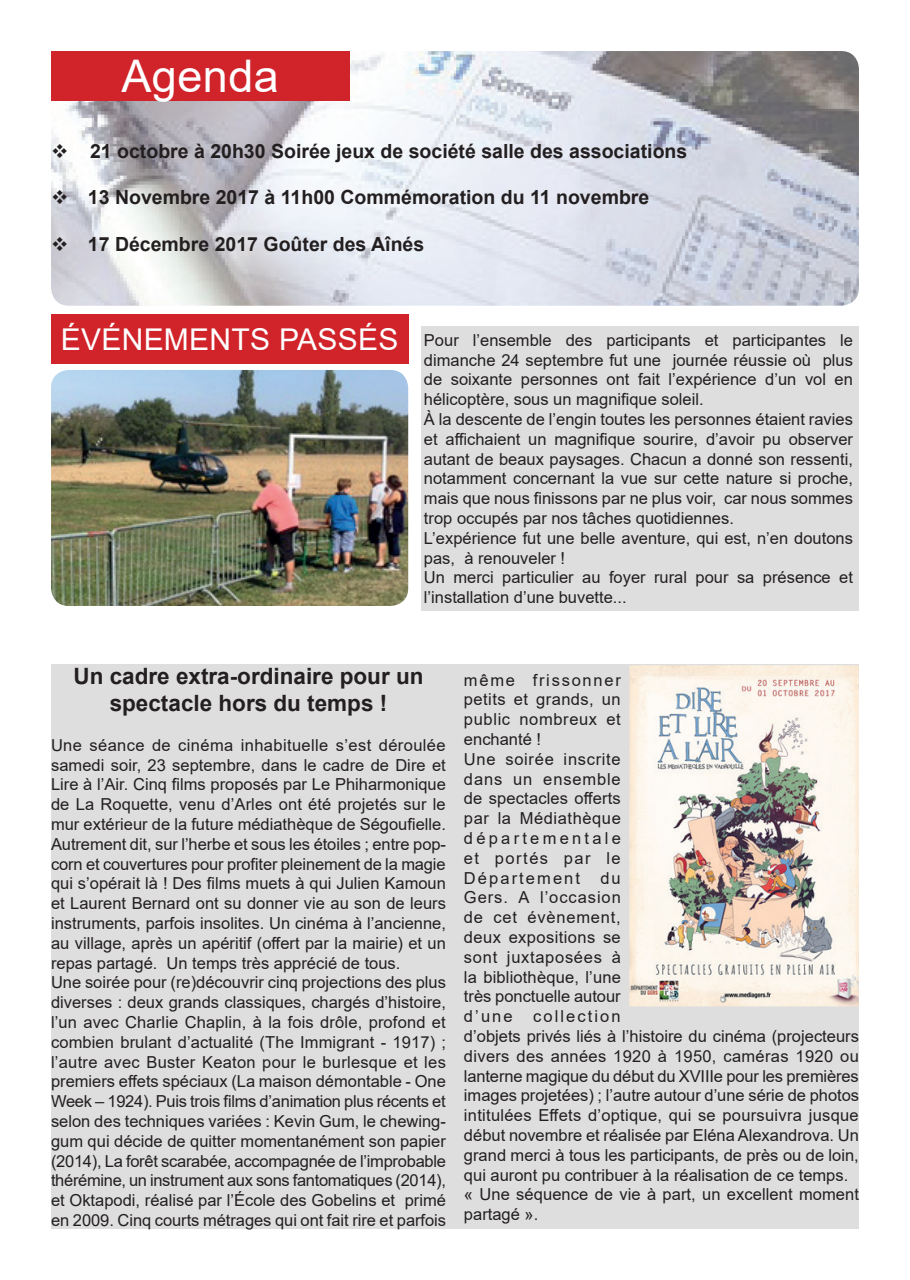
<style>
.page{position:relative;width:910px;height:1280px;background:#fff}
.page>*{position:absolute;margin:0;border:0;box-sizing:border-box;transform-origin:0 0}
.t1{font:45px "Arial";letter-spacing:.01em;color:#fff}
.t2{font:30px "Arial";letter-spacing:.01em;color:#fff}
.t3{font:700 22.5px/27px "Arial";color:#231f20;text-align:center}
.t4{font:700 19.5px "Arial";color:#231f20}
.t5{font:16.5px/19.8px "Arial";color:#231f20}
</style>
<div class="page">
<img style="left:51px;top:51px;width:808px;height:255px">
<div style="left:51px;top:315px;width:357px;height:49px;background:#d1232a"></div>
<div style="left:51px;top:51px;width:298px;height:49px;background:#d1232a"></div>
<img style="left:51px;top:370px;width:357px;height:236px">
<div style="left:421px;top:326px;width:438px;height:285px;background:#dededf"></div>
<div style="left:51px;top:665px;width:808px;height:564px;background:#dededf"></div>
<img style="left:629px;top:665px;width:230px;height:341px">
<h1 class="t1" style="left:122px;top:45px;width:159px">Agenda</h1>
<p class="t4" style="left:51px;top:137px;width:638px">❖ 21 octobre à 20h30 Soirée jeux de société salle des associations</p>
<p class="t4" style="left:51px;top:184px;width:600px">❖ 13 Novembre 2017 à 11h00 Commémoration du 11 novembre</p>
<p class="t4" style="left:51px;top:231px;width:375px">❖ 17 Décembre 2017 Goûter des Aînés</p>
<h2 class="t2" style="left:61px;top:319px;width:339px">ÉVÉNEMENTS PASSÉS</h2>
<p class="t5" style="left:424px;top:330px;width:430px">Pour l’ensemble des participants et participantes le dimanche 24 septembre fut une journée réussie où plus de soixante personnes ont fait l’expérience d’un vol en hélicoptère, sous un magnifique soleil.<br>À la descente de l’engin toutes les personnes étaient ravies et affichaient un magnifique sourire, d’avoir pu observer autant de beaux paysages. Chacun a donné son ressenti, notamment concernant la vue sur cette nature si proche, mais que nous finissons par ne plus voir, car nous sommes trop occupés par nos tâches quotidiennes.<br>L’expérience fut une belle aventure, qui est, n’en doutons pas, à renouveler !<br>Un merci particulier au foyer rural pour sa présence et l’installation d’une buvette...</p>
<h3 class="t3" style="left:73px;top:663px;width:352px">Un cadre extra-ordinaire pour un spectacle hors du temps !</h3>
<p class="t5" style="left:51px;top:735px;width:397px">Une séance de cinéma inhabituelle s’est déroulée samedi soir, 23 septembre, dans le cadre de Dire et Lire à l’Air. Cinq films proposés par Le Phiharmonique de La Roquette, venu d’Arles ont été projetés sur le mur extérieur de la future médiathèque de Ségoufielle.<br>Autrement dit, sur l’herbe et sous les étoiles ; entre pop&shy;corn et couvertures pour profiter pleinement de la magie qui s’opérait là ! Des films muets à qui Julien Kamoun et Laurent Bernard ont su donner vie au son de leurs instruments, parfois insolites. Un cinéma à l’ancienne, au village, après un apéritif (offert par la mairie) et un repas partagé. Un temps très apprécié de tous.<br>Une soirée pour (re)découvrir cinq projections des plus diverses : deux grands classiques, chargés d’histoire, l’un avec Charlie Chaplin, à la fois drôle, profond et combien brulant d’actualité (The Immigrant - 1917) ; l’autre avec Buster Keaton pour le burlesque et les premiers effets spéciaux (La maison démontable - One Week – 1924). Puis trois films d’animation plus récents et selon des techniques variées : Kevin Gum, le chewing&shy;gum qui décide de quitter momentanément son papier (2014), La forêt scarabée, accompagnée de l’improbable thérémine, un instrument aux sons fantomatiques (2014), et Oktapodi, réalisé par l’École des Gobelins et primé en 2009. Cinq courts métrages qui ont fait rire et parfois</p>
<p class="t5" style="left:464px;top:670px;width:397px">même frissonner<br>petits et grands, un<br>public nombreux et<br>enchanté !<br>Une soirée inscrite<br>dans un ensemble<br>de spectacles offerts<br>par la Médiathèque<br>départementale<br>et portés par le<br>Département du<br>Gers. A l’occasion<br>de cet évènement,<br>deux expositions se<br>sont juxtaposées à<br>la bibliothèque, l’une<br>très ponctuelle autour<br>d’une collection<br>d’objets privés liés à l’histoire du cinéma (projecteurs divers des années 1920 à 1950, caméras 1920 ou lanterne magique du début du XVIIIe pour les premières images projetées) ; l’autre autour d’une série de photos intitulées Effets d’optique, qui se poursuivra jusque début novembre et réalisée par Eléna Alexandrova. Un grand merci à tous les participants, de près ou de loin, qui auront pu contribuer à la réalisation de ce temps. « Une séquence de vie à part, un excellent moment partagé ».</p>
</div>
